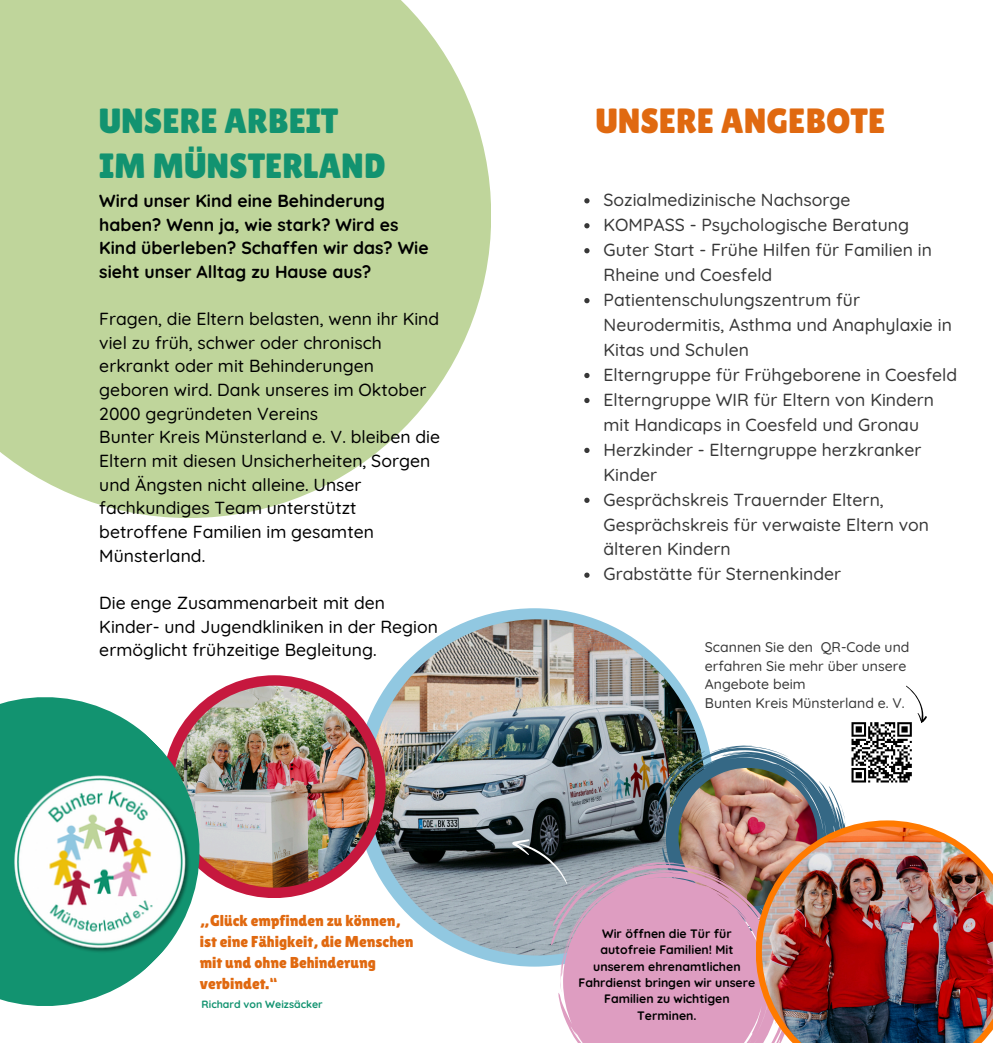
<style>
.page{position:relative;width:993px;height:1043px;background:#fff}
.page>*{position:absolute;margin:0;border:0;box-sizing:border-box;transform-origin:0 0}
.t1{font:35px/44.6px "Lilita One";color:#129370}
.t2{font:35px "Lilita One";color:#e06910}
.t3{font:500 17.5px/24.8px "Quicksand";color:#373737}
.t4{font:500 17.5px/23.6px "Quicksand";color:#000}
.t5{font:700 17.5px/23.6px "Quicksand";color:#000}
.t6{font:15.75px/21px "Lilita One";color:#e06910}
.t7{font:500 14px/18.7px "Quicksand";color:#373737}
.t8{font:700 12.25px/16.3px "Quicksand";color:#000;text-align:center}
.t9{font:700 10.5px "Quicksand";color:#129370}
</style>
<div class="page">
<svg style="left:0;top:0;width:491px;height:518px;background:#c6d9a6"></svg>
<div style="left:355px;top:608px;width:358px;height:358px;background:#91c8e1;border-radius:50%"></div>
<img style="left:369px;top:619px;width:335px;height:336px;border-radius:50%">
<svg style="left:549px;top:861px;width:206px;height:181px;background:#d6a3c2"></svg>
<img style="left:761px;top:827px;width:231px;height:215px">
<svg style="left:512px;top:838px;width:55px;height:46px;background:#5b6468"></svg>
<div style="left:163px;top:675px;width:222px;height:222px;background:#c6183e;border-radius:50%"></div>
<img style="left:173px;top:685px;width:202px;height:202px;border-radius:50%">
<svg style="left:0;top:693px;width:214px;height:313px;fill:#129370"></svg>
<img style="left:12px;top:769px;width:181px;height:191px">
<img style="left:655px;top:682px;width:275px;height:249px">
<svg style="left:584px;top:198px;width:5px;height:5px"></svg>
<svg style="left:584px;top:223px;width:5px;height:5px"></svg>
<svg style="left:584px;top:248px;width:5px;height:5px"></svg>
<svg style="left:584px;top:298px;width:5px;height:5px"></svg>
<svg style="left:584px;top:373px;width:5px;height:5px"></svg>
<svg style="left:584px;top:398px;width:5px;height:5px"></svg>
<svg style="left:584px;top:447px;width:5px;height:6px"></svg>
<svg style="left:584px;top:497px;width:5px;height:6px"></svg>
<svg style="left:584px;top:572px;width:5px;height:5px"></svg>
<p class="t1" style="left:99px;top:99px;width:288px">UNSERE ARBEIT<br>IM MÜNSTERLAND</p>
<h2 class="t5" style="left:99px;top:188px;width:331px">Wird unser Kind eine Behinderung haben? Wenn ja, wie stark? Wird es Kind überleben? Schaffen wir das? Wie sieht unser Alltag zu Hause aus?</h2>
<h2 class="t4" style="left:99px;top:307px;width:342px">Fragen, die Eltern belasten, wenn ihr Kind viel zu früh, schwer oder chronisch erkrankt oder mit Behinderungen geboren wird. Dank unseres im Oktober 2000 gegründeten Vereins<br>Bunter Kreis Münsterland e. V. bleiben die Eltern mit diesen Unsicherheiten, Sorgen und Ängsten nicht alleine. Unser fachkundiges Team unterstützt betroffene Familien im gesamten Münsterland.</h2>
<p class="t4" style="left:99px;top:590px;width:340px">Die enge Zusammenarbeit mit den<br>Kinder- und Jugendkliniken in der Region ermöglicht frühzeitige Begleitung.</p>
<p class="t6" style="left:200px;top:909px;width:215px">„Glück empfinden zu können, ist eine Fähigkeit, die Menschen mit und ohne Behinderung verbindet.“</p>
<p class="t9" style="left:201px;top:997px;width:123px">Richard von Weizsäcker</p>
<p class="t2" style="left:595px;top:101px;width:291px">UNSERE ANGEBOTE</p>
<p class="t3" style="left:603px;top:187px;width:248px">Sozialmedizinische Nachsorge</p>
<p class="t3" style="left:603px;top:212px;width:307px">KOMPASS - Psychologische Beratung</p>
<p class="t3" style="left:603px;top:237px;width:330px">Guter Start - Frühe Hilfen für Familien in<br>Rheine und Coesfeld</p>
<p class="t3" style="left:603px;top:287px;width:350px">Patientenschulungszentrum für<br>Neurodermitis, Asthma und Anaphylaxie in<br>Kitas und Schulen</p>
<p class="t3" style="left:603px;top:361px;width:355px">Elterngruppe für Frühgeborene in Coesfeld</p>
<p class="t3" style="left:603px;top:386px;width:332px">Elterngruppe WIR für Eltern von Kindern mit Handicaps in Coesfeld und Gronau</p>
<h4 class="t3" style="left:603px;top:436px;width:319px">Herzkinder - Elterngruppe herzkranker<br>Kinder</h4>
<p class="t3" style="left:603px;top:486px;width:327px">Gesprächskreis Trauernder Eltern,<br>Gesprächskreis für verwaiste Eltern von älteren Kindern</p>
<p class="t3" style="left:603px;top:561px;width:239px">Grabstätte für Sternenkinder</p>
<p class="t7" style="left:704px;top:637px;width:206px">Scannen Sie den QR-Code und erfahren Sie mehr über unsere<br>Angebote beim<br>Bunten Kreis Münsterland e. V.</p>
<p class="t8" style="left:578px;top:924px;width:178px">Wir öffnen die Tür für autofreie Familien! Mit unserem ehrenamtlichen<br>Fahrdienst bringen wir unsere<br>Familien zu wichtigen<br>Terminen.</p>
</div>
